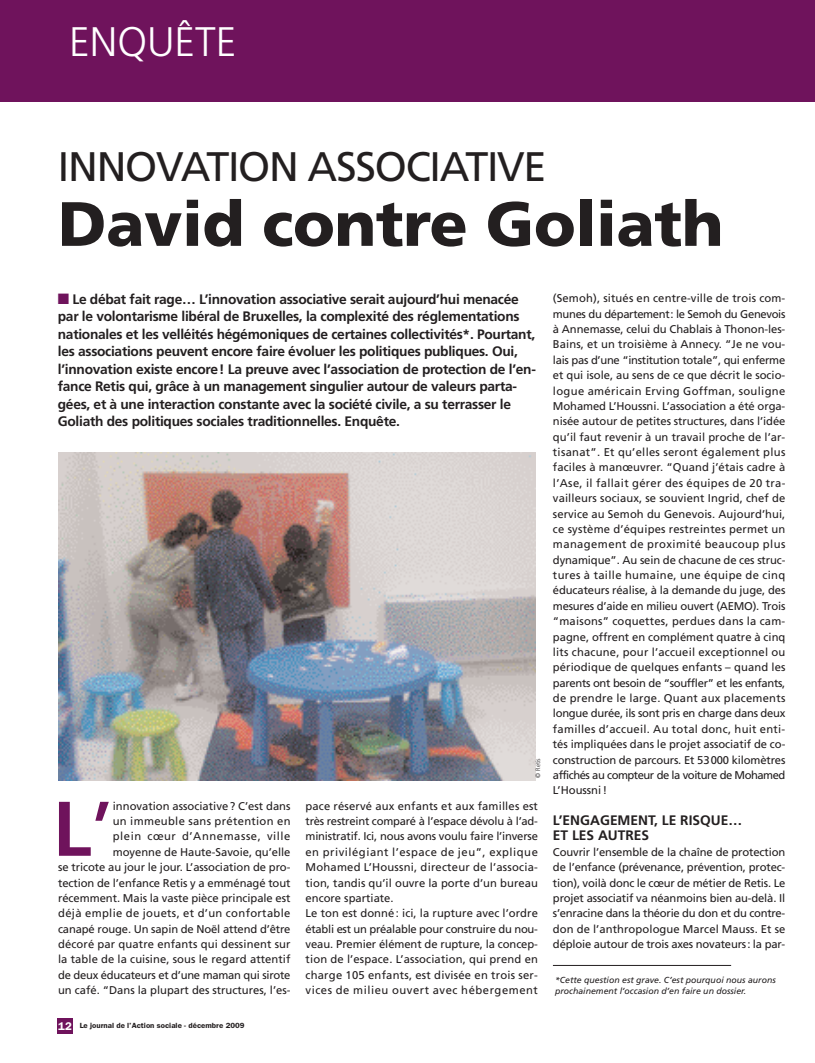
<style>
.page{position:relative;width:815px;height:1063px;background:#fff}
.page>*{position:absolute;margin:0;border:0;box-sizing:border-box;transform-origin:0 0}
.t1{font:700 77.25px "Frutiger";color:#6f135c}
.t2{font:900 62.5px "Frutiger";letter-spacing:-.005em;color:#231f20}
.t3{font:41.25px "Frutiger";letter-spacing:-.03em;color:#231f20}
.t4{font:300 41.25px "Frutiger";color:#fff}
.t5{font:700 13.75px/17.5px "Frutiger";letter-spacing:-.02em;color:#231f20}
.t6{font:700 13.75px/15.4px "Frutiger";color:#231f20}
.t7{font:11.25px/15.4px "Frutiger";color:#231f20;text-align:justify}
.t8{font:italic 8.75px/10.5px "Frutiger";color:#231f20}
.t9{font:600 7.5px "Franklin Gothic";color:#231f20;scale:1.05 1}
.t10{font:300 6.25px "Frutiger";color:#231f20}
.s1{color:#6f135c}
.s2{font-weight:400}
.s3{font-size:11.25px;color:#fff}
</style>
<div class="page">
<div style="left:0;top:0;width:815px;height:102px;background:#6f135c"></div>
<div style="left:57px;top:1018px;width:16px;height:16px;background:#6f135c"></div>
<img style="left:58px;top:452px;width:477px;height:328px">
<hr style="left:553px;top:965px;width:178px;height:1px;background:#231f20">
<h3 class="t4" style="left:69px;top:25px;width:169px">ENQUÊTE</h3>
<h3 class="t3" style="left:58px;top:150px;width:490px">INNOVATION ASSOCIATIVE</h3>
<h2 class="t2" style="left:58px;top:199px;width:667px">David contre Goliath</h2>
<p class="t5" style="left:58px;top:291px;width:480px"><span class="s1">■</span> Le débat fait rage… L’innovation associative serait aujourd’hui menacée par le volontarisme libéral de Bruxelles, la complexité des réglementations nationales et les velléités hégémoniques de certaines collectivités*. Pourtant, les associations peuvent encore faire évoluer les politiques publiques. Oui, l’innovation existe encore! La preuve avec l’association de protection de l’en&shy;fance Retis qui, grâce à un management singulier autour de valeurs parta&shy;gées, et à une interaction constante avec la société civile, a su terrasser le Goliath des politiques sociales traditionnelles. Enquête.</p>
<p class="t10" style="left:536px;top:778px;width:21px;rotate:-90deg">© Retis</p>
<p class="t7" style="left:58px;top:799px;width:234px;text-align:right">innovation associative? C’est dans<br>un immeuble sans prétention en<br>plein cœur d’Annemasse, ville<br>moyenne de Haute-Savoie, qu’elle<br>se tricote au jour le jour. L’association de pro&shy;tection de l’enfance Retis y a emménagé tout récemment. Mais la vaste pièce principale est déjà emplie de jouets, et d’un confortable canapé rouge. Un sapin de Noël attend d’être décoré par quatre enfants qui dessinent sur la table de la cuisine, sous le regard attentif de deux éducateurs et d’une maman qui sirote un café. “Dans la plupart des structures, l’es-</p>
<p class="t7" style="left:306px;top:799px;width:234px;text-align:left">pace réservé aux enfants et aux familles est très restreint comparé à l’espace dévolu à l’ad&shy;ministratif. Ici, nous avons voulu faire l’inverse en privilégiant l’espace de jeu”, explique Mohamed L’Houssni, directeur de l’associa&shy;tion, tandis qu’il ouvre la porte d’un bureau encore spartiate.<br>Le ton est donné: ici, la rupture avec l’ordre établi est un préalable pour construire du nou&shy;veau. Premier élément de rupture, la concep&shy;tion de l’espace. L’association, qui prend en charge 105 enfants, est divisée en trois ser&shy;vices de milieu ouvert avec hébergement</p>
<h1 class="t1" style="left:53px;top:798px;width:62px">L<span class="s2">’</span></h1>
<p class="t9" style="left:58px;top:1022px;width:179px"><span class="s3">12</span> Le journal de l’Action sociale - décembre 2009</p>
<p class="t7" style="left:553px;top:292px;width:234px">(Semoh), situés en centre-ville de trois com&shy;munes du département: le Semoh du Genevois à Annemasse, celui du Chablais à Thonon-les-Bains, et un troisième à Annecy. “Je ne vou&shy;lais pas d’une “institution totale”, qui enferme et qui isole, au sens de ce que décrit le socio&shy;logue américain Erving Goffman, souligne Mohamed L’Houssni. L’association a été orga&shy;nisée autour de petites structures, dans l’idée qu’il faut revenir à un travail proche de l’ar&shy;tisanat”. Et qu’elles seront également plus faciles à manœuvrer. “Quand j’étais cadre à l’Ase, il fallait gérer des équipes de 20 tra&shy;vailleurs sociaux, se souvient Ingrid, chef de service au Semoh du Genevois. Aujourd’hui, ce système d’équipes restreintes permet un management de proximité beaucoup plus dynamique”. Au sein de chacune de ces struc&shy;tures à taille humaine, une équipe de cinq éducateurs réalise, à la demande du juge, des mesures d’aide en milieu ouvert (AEMO). Trois “maisons” coquettes, perdues dans la cam&shy;pagne, offrent en complément quatre à cinq lits chacune, pour l’accueil exceptionnel ou périodique de quelques enfants – quand les parents ont besoin de “souffler” et les enfants, de prendre le large. Quant aux placements longue durée, ils sont pris en charge dans deux familles d’accueil. Au total donc, huit enti&shy;tés impliquées dans le projet associatif de co&shy;construction de parcours. Et 53000 kilomètres affichés au compteur de la voiture de Mohamed L’Houssni!</p>
<p class="t6" style="left:553px;top:814px;width:191px">L’ENGAGEMENT, LE RISQUE…<br>ET LES AUTRES</p>
<p class="t7" style="left:553px;top:845px;width:234px">Couvrir l’ensemble de la chaîne de protection de l’enfance (prévenance, prévention, protec&shy;tion), voilà donc le cœur de métier de Retis. Le projet associatif va néanmoins bien au-delà. Il s’enracine dans la théorie du don et du contre&shy;don de l’anthropologue Marcel Mauss. Et se déploie autour de trois axes novateurs: la par-</p>
<p class="t8" style="left:555px;top:976px;width:222px">*Cette question est grave. C’est pourquoi nous aurons prochainement l’occasion d’en faire un dossier.</p>
</div>
